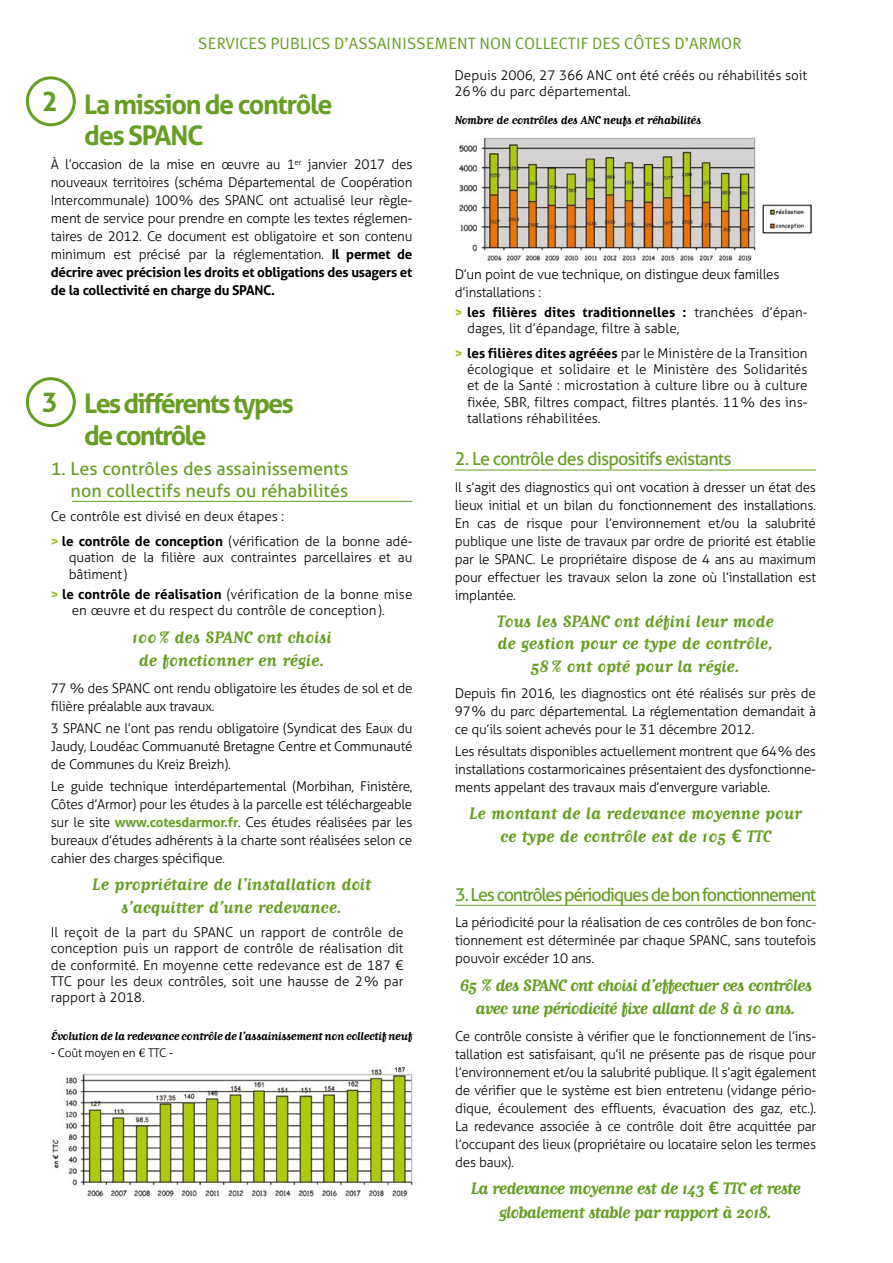
<style>
.page{position:relative;width:893px;height:1263px;background:#fff}
.page>*{position:absolute;margin:0;border:0;box-sizing:border-box;transform-origin:0 0}
.t1{font:700 27px/31.5px "Aller Typo";letter-spacing:-.07em;color:#669e24}
.t2{font:700 27px/31.5px "Aller Typo";letter-spacing:-.05em;color:#669e24}
.t3{font:700 19.5px/22.5px "Matrix Script";color:#669e24;text-align:center}
.t4{font:700 19.5px/23.4px "Matrix Script";letter-spacing:-.04em;color:#669e24;text-align:center}
.t5{font:18px/21.6px "Aller Typo";color:#669e24;text-align:right}
.t6{font:18px "Aller Typo";letter-spacing:-.07em;color:#669e24}
.t7{font:18px "Aller Typo";letter-spacing:-.05em;color:#669e24}
.t8{font:16.5px "Meta Plus Normal Caps";color:#669e24}
.t9{font:300 13.5px/18px "Aller Typo";letter-spacing:-.02em;color:#000;text-align:justify}
.t10{font:300 13.5px/16.2px "Aller Typo";color:#000}
.t11{font:700 13.5px "Matrix Script";letter-spacing:-.02em;color:#000}
.t12{font:300 12px "Aller Typo";letter-spacing:-.02em;color:#000}
.s1{font-weight:700}
.s2{font-weight:700;color:#95c11f}
.s3{font-weight:700;color:#669e24}
.s4{font-family:"Minion Pro";font-weight:400;font-size:13.5px}
.s5{font-family:"Calibri"}
</style>
<div class="page">
<hr style="left:72px;top:501px;width:340px;height:1px;background:#669e24">
<hr style="left:455px;top:470px;width:361px;height:1px;background:#669e24">
<hr style="left:455px;top:905px;width:361px;height:1px;background:#669e24">
<div style="left:26px;top:76px;width:50px;height:50px;border:3px solid #669e24;border-radius:50%"></div>
<div style="left:26px;top:377px;width:50px;height:50px;border:3px solid #669e24;border-radius:50%"></div>
<img style="left:52px;top:1067px;width:361px;height:130px">
<img style="left:459px;top:137px;width:353px;height:125px">
<p class="t8" style="left:198px;top:33px;width:545px">SERVICES PUBLICS D’ASSAINISSEMENT NON COLLECTIF DES CÔTES D’ARMOR</p>
<h1 class="t1" style="left:42px;top:86px;width:18px">2</h1>
<h1 class="t2" style="left:84px;top:88px;width:250px">La mission de contrôle des SPANC</h1>
<p class="t9" style="left:51px;top:155px;width:363px">À l’occasion de la mise en œuvre au 1<sup>er</sup> janvier 2017 des nouveaux territoires (schéma Départemental de Coopération Intercommunale) 100% des SPANC ont actualisé leur règle&shy;ment de service pour prendre en compte les textes réglemen&shy;taires de 2012. Ce document est obligatoire et son contenu minimum est précisé par la réglementation. <span class="s1">Il permet de décrire avec précision les droits et obligations des usagers et de la collectivité en charge du SPANC.</span></p>
<h1 class="t1" style="left:42px;top:387px;width:18px">3</h1>
<h1 class="t1" style="left:84px;top:388px;width:211px">Les différents types de contrôle</h1>
<h3 class="t5" style="left:51px;top:458px;width:299px">1. Les contrôles des assainissements non collectifs neufs ou réhabilités</h3>
<p class="t9" style="left:51px;top:504px;width:363px;line-height:24.8px">Ce contrôle est divisé en deux étapes :<br><span class="s2">&gt;</span> <span class="s1">le contrôle de conception</span> (vérification de la bonne adé-</p>
<p class="t9" style="left:69px;top:549px;width:345px;line-height:16.2px">quation de la filière aux contraintes parcellaires et au bâtiment)</p>
<p class="t10" style="left:51px;top:586px;width:363px;text-align:center"><span class="s2">&gt;</span> <span class="s1">le contrôle de réalisation</span> (vérification de la bonne mise en œuvre et du respect du contrôle de conception).</p>
<h2 class="t3" style="left:132px;top:625px;width:201px;line-height:23.4px">100% des SPANC ont choisi de fonctionner en régie.</h2>
<p class="t9" style="left:51px;top:679px;width:363px">77 % des SPANC ont rendu obligatoire les études de sol et de filière préalable aux travaux.</p>
<p class="t9" style="left:51px;top:719px;width:363px">3 SPANC ne l’ont pas rendu obligatoire (Syndicat des Eaux du Jaudy, Loudéac Commuanuté Bretagne Centre et Communauté de Communes du Kreiz Breizh).</p>
<p class="t9" style="left:51px;top:777px;width:363px">Le guide technique interdépartemental (Morbihan, Finistère, Côtes d’Armor) pour les études à la parcelle est téléchargeable sur le site <span class="s3">www.cotesdarmor.fr</span>. Ces études réalisées par les bureaux d’études adhérents à la charte sont réalisées selon ce cahier des charges spécifique.</p>
<h2 class="t3" style="left:92px;top:873px;width:280px">Le propriétaire de l’installation doit s’acquitter d’une redevance.</h2>
<p class="t9" style="left:51px;top:924px;width:354px;line-height:16.2px">Il reçoit de la part du SPANC un rapport de contrôle de conception puis un rapport de contrôle de réalisation dit de conformité. En moyenne cette redevance est de 187 € TTC pour les deux contrôles, soit une hausse de 2% par rapport à 2018.</p>
<p class="t11" style="left:51px;top:1030px;width:363px">Évolution de la redevance contrôle de l’assainissement non collectif neuf</p>
<p class="t12" style="left:51px;top:1045px;width:124px">- Coût moyen en <span class="s4">€</span> TTC -</p>
<p class="t10" style="left:454px;top:67px;width:354px">Depuis 2006, 27 366 ANC ont été créés ou réhabilités soit<br>26% du parc départemental.</p>
<p class="t11" style="left:455px;top:113px;width:248px">Nombre de contrôles des ANC neufs et réhabilités</p>
<p class="t9" style="left:455px;top:265px;width:326px">D’un point de vue technique, on distingue deux familles d’installations :</p>
<p class="t10" style="left:467px;top:304px;width:342px;text-indent:-12px"><span class="s2">&gt;</span> <span class="s1">les filières dites traditionnelles :</span> tranchées d’épan&shy;dages, lit d’épandage, filtre à sable,</p>
<p class="t9" style="left:467px;top:345px;width:342px;line-height:16.2px;text-indent:-12px"><span class="s2">&gt;</span> <span class="s1">les filières dites agréées</span> par le Ministère de la Transition écologique et solidaire et le Ministère des Solidarités et de la Santé : microstation à culture libre ou à culture fixée, SBR, filtres compact, filtres plantés. 11% des ins&shy;tallations réhabilitées.</p>
<h3 class="t7" style="left:455px;top:448px;width:278px">2. Le contrôle des dispositifs existants</h3>
<p class="t9" style="left:455px;top:478px;width:363px">Il s’agit des diagnostics qui ont vocation à dresser un état des lieux initial et un bilan du fonctionnement des installations.<br>En cas de risque pour l’environnement et/ou la salubrité publique une liste de travaux par ordre de priorité est établie par le SPANC. Le propriétaire dispose de 4 ans au maximum pour effectuer les travaux selon la zone où l’installation est implantée.</p>
<h2 class="t3" style="left:497px;top:609px;width:278px">Tous les SPANC ont défini leur mode de gestion pour ce type de contrôle,<br>58% ont opté pour la régie.</h2>
<p class="t9" style="left:455px;top:684px;width:363px">Depuis fin 2016, les diagnostics ont été réalisés sur près de 97% du parc départemental. La réglementation demandait à ce qu’ils soient achevés pour le 31 décembre 2012.</p>
<p class="t9" style="left:455px;top:743px;width:363px">Les résultats disponibles actuellement montrent que 64% des installations costarmoricaines présentaient des dysfonctionne&shy;ments appelant des travaux mais d’envergure variable.</p>
<h2 class="t3" style="left:469px;top:802px;width:334px">Le montant de la redevance moyenne pour ce type de contrôle est de 105 <span class="s5">€</span> TTC</h2>
<h3 class="t6" style="left:455px;top:883px;width:363px">3. Les contrôles périodiques de bon fonctionnement</h3>
<p class="t9" style="left:455px;top:913px;width:363px">La périodicité pour la réalisation de ces contrôles de bon fonc&shy;tionnement est déterminée par chaque SPANC, sans toutefois pouvoir excéder 10 ans.</p>
<h2 class="t4" style="left:459px;top:973px;width:354px">65 % des SPANC ont choisi d’effectuer ces contrôles avec une périodicité fixe allant de 8 à 10 ans.</h2>
<p class="t9" style="left:455px;top:1027px;width:363px">Ce contrôle consiste à vérifier que le fonctionnement de l’ins&shy;tallation est satisfaisant, qu’il ne présente pas de risque pour l’environnement et/ou la salubrité publique. Il s’agit également de vérifier que le système est bien entretenu (vidange pério&shy;dique, écoulement des effluents, évacuation des gaz, etc.).<br>La redevance associée à ce contrôle doit être acquittée par l’occupant des lieux (propriétaire ou locataire selon les termes des baux).</p>
<h2 class="t4" style="left:471px;top:1177px;width:332px">La redevance moyenne est de 143 <span class="s5">€</span> TTC et reste globalement stable par rapport à 2018.</h2>
</div>
